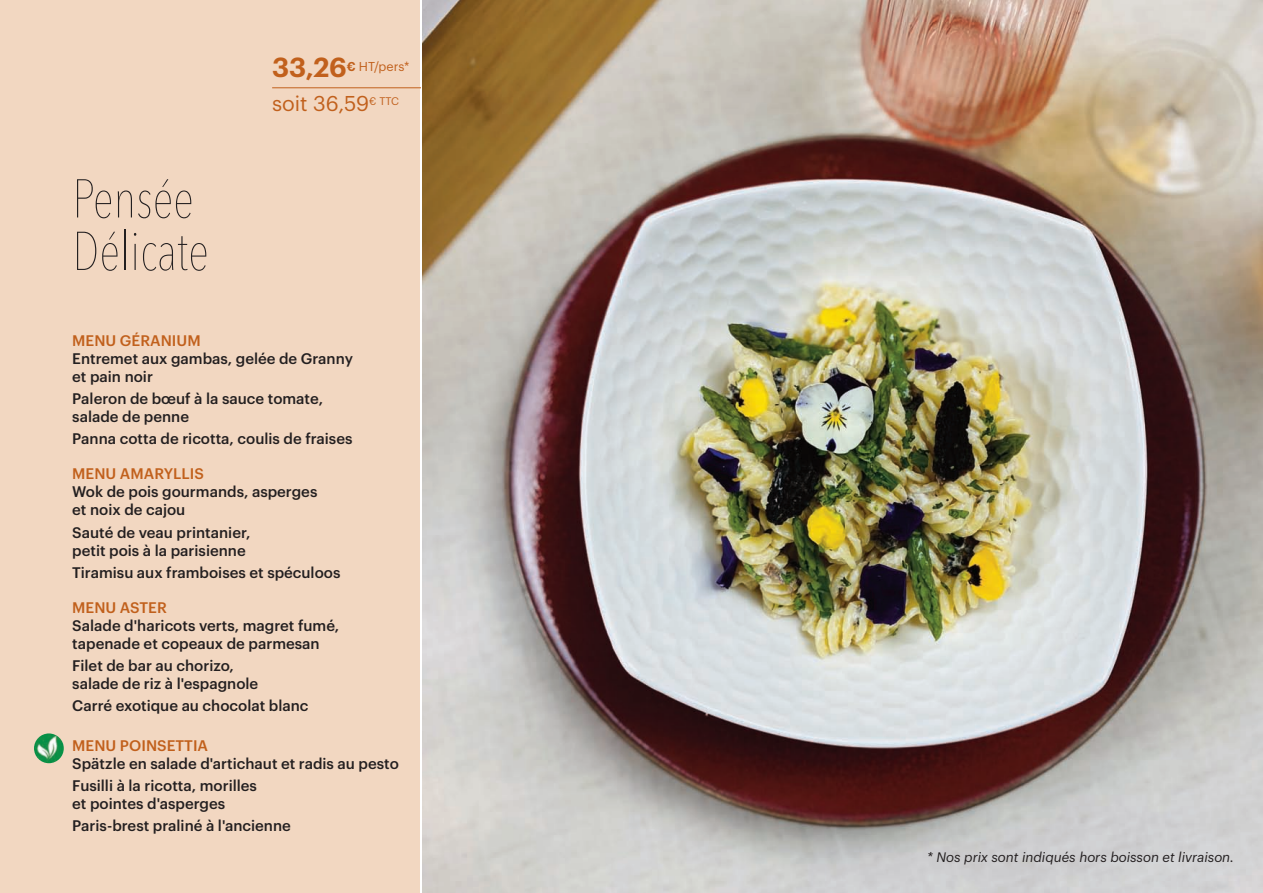
<style>
.page{position:relative;width:1263px;height:893px;background:#fff}
.page>*{position:absolute;margin:0;border:0;box-sizing:border-box;transform-origin:0 0}
.t1{font:200 54px/52.5px "Avenir Next Condensed";color:#231f20}
.t2{font:21px "Graphik";color:#c1601c}
.t3{font:500 15px/18px "Graphik";color:#231f20}
.t4{font:500 15px "Graphik";color:#c1601c}
.t5{font:italic 13.5px "Graphik";color:#231f20}
.t6{font:12.6px "Graphik";color:#c1601c}
.s1{font-weight:600;font-size:27px}
.s2{font-weight:600}
</style>
<div class="page">
<div style="left:0;top:0;width:420px;height:893px;background:#f2d7c1"></div>
<hr style="left:272px;top:88px;width:149px;height:1px;background:#c1601c">
<img style="left:422px;top:0;width:841px;height:893px">
<img style="left:34px;top:733px;width:30px;height:30px;border-radius:50%">
<h1 class="t1" style="left:72px;top:174px;width:138px">Pensée<br>Délicate</h1>
<p class="t6" style="left:272px;top:61px;width:139px"><span class="s1">33,26</span><span class="s2">€</span> HT/pers*</p>
<h2 class="t2" style="left:272px;top:95px;width:128px">soit 36,59<sup>€</sup> <sup>TTC</sup></h2>
<p class="t4" style="left:72px;top:334px;width:130px">MENU GÉRANIUM</p>
<p class="t3" style="left:72px;top:350px;width:282px">Entremet aux gambas, gelée de Granny et pain noir</p>
<p class="t3" style="left:72px;top:391px;width:252px">Paleron de bœuf à la sauce tomate, salade de penne</p>
<p class="t3" style="left:72px;top:431px;width:282px">Panna cotta de ricotta, coulis de fraises</p>
<p class="t4" style="left:72px;top:468px;width:133px">MENU AMARYLLIS</p>
<p class="t3" style="left:72px;top:484px;width:247px">Wok de pois gourmands, asperges et noix de cajou</p>
<p class="t3" style="left:72px;top:524px;width:180px">Sauté de veau printanier, petit pois à la parisienne</p>
<p class="t3" style="left:72px;top:564px;width:270px">Tiramisu aux framboises et spéculoos</p>
<p class="t4" style="left:72px;top:601px;width:96px">MENU ASTER</p>
<p class="t3" style="left:72px;top:617px;width:269px">Salade d'haricots verts, magret fumé, tapenade et copeaux de parmesan</p>
<p class="t3" style="left:72px;top:658px;width:187px">Filet de bar au chorizo, salade de riz à l'espagnole</p>
<p class="t3" style="left:72px;top:698px;width:238px">Carré exotique au chocolat blanc</p>
<p class="t4" style="left:72px;top:739px;width:137px">MENU POINSETTIA</p>
<p class="t3" style="left:72px;top:753px;width:328px;line-height:22.2px">Spätzle en salade d'artichaut et radis au pesto<br>Fusilli à la ricotta, morilles</p>
<p class="t3" style="left:72px;top:793px;width:220px;line-height:22.2px">et pointes d'asperges<br>Paris-brest praliné à l'ancienne</p>
<p class="t5" style="left:927px;top:851px;width:308px">* Nos prix sont indiqués hors boisson et livraison.</p>
</div>
